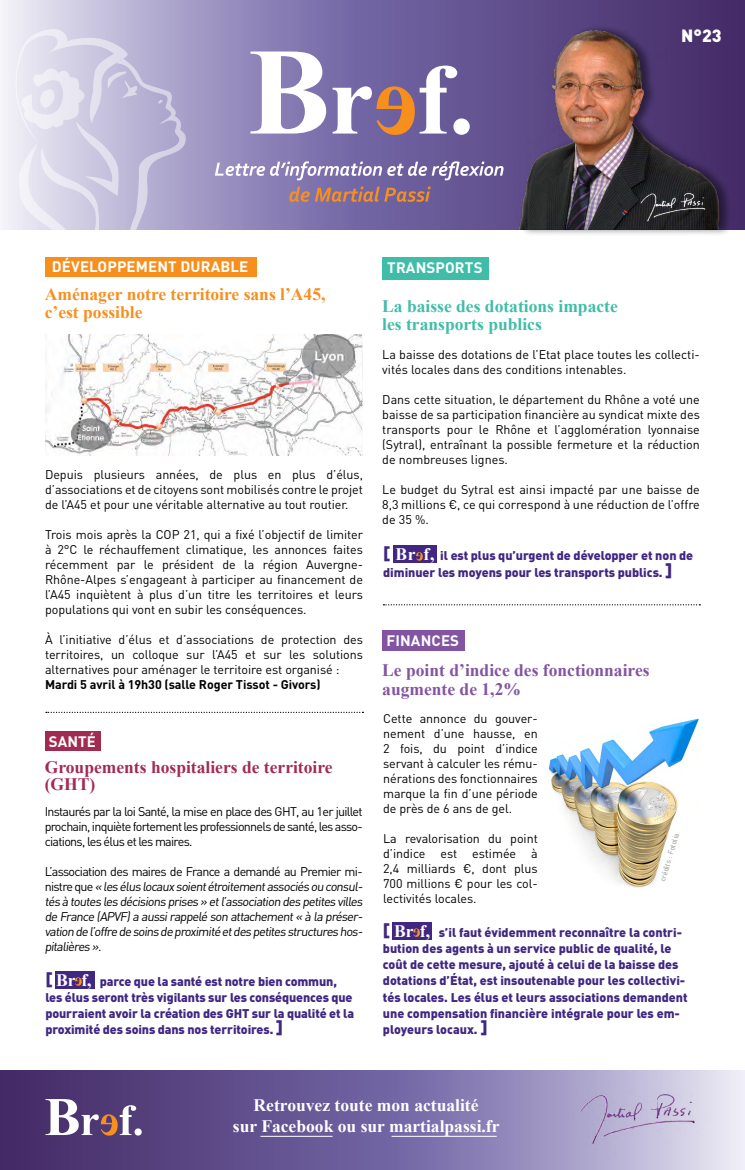
<style>
.page{position:relative;width:745px;height:1170px;background:#fff}
.page>*{position:absolute;margin:0;border:0;box-sizing:border-box;transform-origin:0 0}
.t1{font:700 17.5px "Times New Roman";color:#fff}
.t2{font:700 17.5px "Times New Roman";color:#40bda8}
.t3{font:700 17.5px/18.8px "Times New Roman";color:#8354a2}
.t4{font:700 17.5px/17.5px "Times New Roman";color:#f78f1e}
.t5{font:700 17.5px/17.5px "Times New Roman";color:#a22b52}
.t6{font:900 17.5px "DIN Pro";color:#fff}
.t7{font:700 15px "DIN Pro";letter-spacing:.01em;color:#fff}
.t8{font:12.5px/15px "DIN Pro";letter-spacing:-.005em;color:#000;text-align:justify}
.t9{font:900 12.5px/16.2px "DIN Pro";letter-spacing:-.005em;color:#412782}
.t10{font:12.5px/15px "DIN Pro";letter-spacing:-.055em;color:#000}
.t11{font:700 12.5px "DIN Pro";letter-spacing:-.005em;color:#000}
.t12{font:7.5px "DIN Pro";color:#939598}
.s1{font-size:17.5px}
.s2{font-family:"Times New Roman";font-weight:700;font-size:17.5px;color:#fff}
</style>
<div class="page">
<svg style="left:2px;top:0;width:742px;height:229px;background:#7c6ea5"></svg>
<svg style="left:0;top:1070px;width:744px;height:99px;background:#75679d"></svg>
<svg style="left:2px;top:25px;width:184px;height:252px"></svg>
<div style="left:519px;top:24px;width:212px;height:212px;background:#000;opacity:.45"></div>
<img style="left:514px;top:27px;width:205px;height:202px">
<svg style="left:250px;top:51px;width:76px;height:82px"></svg>
<svg style="left:332px;top:66px;width:137px;height:69px"></svg>
<svg style="left:215px;top:161px;width:288px;height:19px"></svg>
<svg style="left:289px;top:186px;width:141px;height:16px;background:#a17576"></svg>
<img style="left:627px;top:185px;width:86px;height:46px">
<svg style="left:45px;top:1098px;width:97px;height:37px"></svg>
<hr style="left:260px;top:1135px;width:72px;height:1px;background:#fff">
<hr style="left:391px;top:1135px;width:105px;height:1px;background:#fff">
<img style="left:556px;top:1078px;width:153px;height:81px">
<div style="left:382px;top:630px;width:82px;height:20px;background:#8354a2"></div>
<div style="left:45px;top:257px;width:211px;height:19px;background:#f78f1e"></div>
<div style="left:382px;top:257px;width:106px;height:22px;background:#40bda8"></div>
<div style="left:393px;top:545px;width:44px;height:17px;background:#412782"></div>
<svg style="left:416px;top:552px;width:6px;height:8px"></svg>
<svg style="left:46px;top:711px;width:317px;height:2px"></svg>
<svg style="left:383px;top:604px;width:316px;height:1px"></svg>
<div style="left:55px;top:971px;width:39px;height:17px;background:#412782"></div>
<svg style="left:75px;top:977px;width:7px;height:8px"></svg>
<div style="left:392px;top:922px;width:39px;height:18px;background:#412782"></div>
<svg style="left:413px;top:928px;width:6px;height:8px"></svg>
<div style="left:45px;top:731px;width:55px;height:20px;background:#a22b52"></div>
<img style="left:45px;top:334px;width:317px;height:122px">
<img style="left:548px;top:718px;width:151px;height:170px">
<p class="t6" style="left:680px;top:24px;width:42px">N°23</p>
<p class="t7" style="left:52px;top:256px;width:198px">DÉVELOPPEMENT DURABLE</p>
<p class="t4" style="left:45px;top:285px;width:282px">Aménager notre territoire sans l’A45, c’est possible</p>
<p class="t8" style="left:45px;top:467px;width:319px">Depuis plusieurs années, de plus en plus d’élus, d’associations et de citoyens sont mobilisés contre le projet de l’A45 et pour une véritable alternative au tout routier.</p>
<p class="t8" style="left:45px;top:527px;width:319px">Trois mois après la COP 21, qui a fixé l’objectif de limiter à 2°C le réchauffement climatique, les annonces faites récemment par le président de la région Auvergne-Rhône-Alpes s’engageant à participer au financement de l’A45 inquiètent à plus d’un titre les territoires et leurs populations qui vont en subir les conséquences.</p>
<p class="t8" style="left:45px;top:632px;width:319px">À l’initiative d’élus et d’associations de protection des territoires, un colloque sur l’A45 et sur les solutions alternatives pour aménager le territoire est organisé :</p>
<p class="t11" style="left:45px;top:676px;width:277px">Mardi 5 avril à 19h30 (salle Roger Tissot - Givors)</p>
<p class="t7" style="left:49px;top:730px;width:49px">SANTÉ</p>
<p class="t5" style="left:45px;top:757px;width:289px">Groupements hospitaliers de territoire (GHT)</p>
<p class="t8" style="left:45px;top:803px;width:319px">Instaurés par la loi Santé, la mise en place des GHT, au 1er juillet prochain, inquiète fortement les professionnels de santé, les asso&shy;ciations, les élus et les maires.</p>
<p class="t10" style="left:45px;top:863px;width:321px">L’association des maires de France a demandé au Premier mi&shy;n i st re q u e « leséluslocauxsoientétroitementassociésou consul&shy;tésà touteslesdécisionsprises» etl’association despetitesvilles de France (APVF)a aussirappelé son attachement« à la préser&shy;vation de l’offre de soinsde proximité etdespetitesstructureshos&shy;pitalières».</p>
<p class="t9" style="left:45px;top:972px;width:310px"><span class="s1">[</span> <span class="s2">Br f,</span> parce que la santé est notre bien commun, les élus seront très vigilants sur les conséquences que pourraient avoir la création des GHT sur la qualité et la proximité des soins dans nos territoires. <span class="s1">]</span></p>
<p class="t7" style="left:387px;top:257px;width:97px">TRANSPORTS</p>
<p class="t2" style="left:382px;top:294px;width:237px">La baisse des dotations impacte</p>
<p class="t2" style="left:382px;top:312px;width:161px">les transports publics</p>
<p class="t8" style="left:382px;top:346px;width:319px">La baisse des dotations de l’Etat place toutes les collecti&shy;vités locales dans des conditions intenables.</p>
<p class="t8" style="left:382px;top:391px;width:319px">Dans cette situation, le département du Rhône a voté une baisse de sa participation financière au syndicat mixte des transports pour le Rhône et l’agglomération lyonnaise (Sytral), entraînant la possible fermeture et la réduction de nombreuses lignes.</p>
<p class="t8" style="left:382px;top:481px;width:319px">Le budget du Sytral est ainsi impacté par une baisse de 8,3 millions €, ce qui correspond à une réduction de l’offre de 35 %.</p>
<p class="t9" style="left:383px;top:547px;width:311px"><span class="s1">[</span> <span class="s2">Br f,</span> il est plus qu’urgent de développer et non de diminuer les moyens pour les transports publics. <span class="s1">]</span></p>
<p class="t7" style="left:386px;top:630px;width:74px">FINANCES</p>
<p class="t3" style="left:382px;top:660px;width:269px">Le point d’indice des fonctionnaires augmente de 1,2%</p>
<p class="t8" style="left:383px;top:710px;width:156px">Cette annonce du gouver&shy;nement d’une hausse, en 2 fois, du point d’indice servant à calculer les rému&shy;nérations des fonctionnaires marque la fin d’une période de près de 6 ans de gel.</p>
<p class="t8" style="left:383px;top:830px;width:156px">La revalorisation du point d’indice est estimée à 2,4 milliards €, dont plus 700 millions € pour les col&shy;lectivités locales.</p>
<p class="t12" style="left:657px;top:880px;width:52px;rotate:-74deg">crédits : Fotolia</p>
<p class="t9" style="left:382px;top:923px;width:306px"><span class="s1">[</span> <span class="s2">Br f,</span> s’il faut évidemment reconnaître la contri&shy;bution des agents à un service public de qualité, le coût de cette mesure, ajouté à celui de la baisse des dotations d’État, est insoutenable pour les collectivi&shy;tés locales. Les élus et leurs associations demandent une compensation financière intégrale pour les em&shy;ployeurs locaux. <span class="s1">]</span></p>
<p class="t1" style="left:253px;top:1093px;width:226px">Retrouvez toute mon actualité</p>
<p class="t1" style="left:233px;top:1114px;width:268px">sur Facebook ou sur martialpassi.fr</p>
</div>
